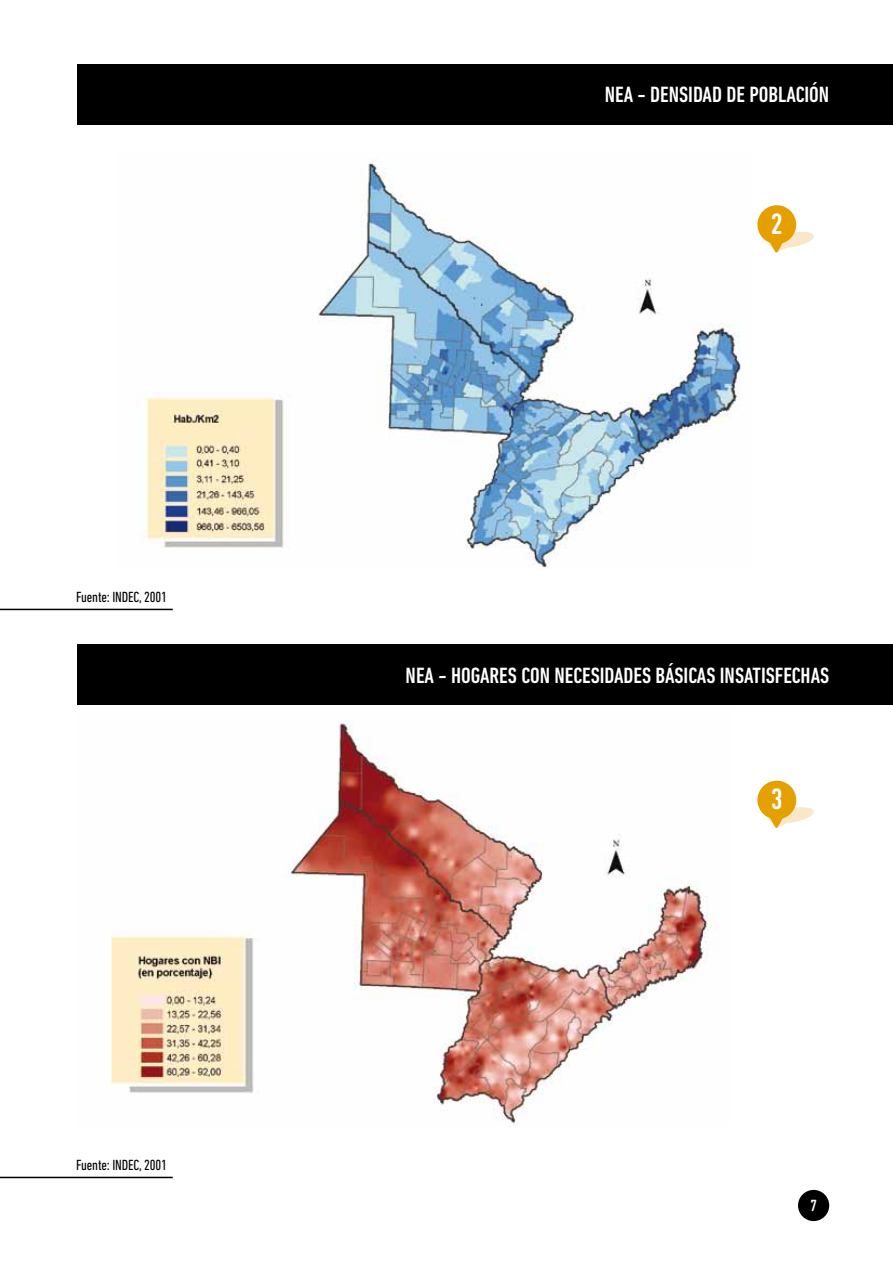
<style>
.page{position:relative;width:893px;height:1263px;background:#fff}
.page>*{position:absolute;margin:0;border:0;box-sizing:border-box;transform-origin:0 0}
.t1{font:500 condensed 30px "DIN Next LT Pro";color:#fff}
.t2{font:500 condensed 22.5px "DIN Next LT Pro";color:#fff}
.t3{font:500 condensed 16.5px "DIN Next LT Pro";color:#fff}
.t4{font:condensed 15px "DIN Next LT Pro";letter-spacing:-.01em;color:#000}
</style>
<div class="page">
<div style="left:798px;top:1190px;width:31px;height:31px;background:#000;border-radius:50%"></div>
<img style="left:145px;top:161px;width:596px;height:407px">
<img style="left:111px;top:721px;width:601px;height:404px">
<svg style="left:757px;top:205px;width:57px;height:48px"></svg>
<svg style="left:757px;top:781px;width:57px;height:47px"></svg>
<div style="left:77px;top:64px;width:816px;height:60px;background:#000"></div>
<div style="left:77px;top:644px;width:816px;height:61px;background:#000"></div>
<hr style="left:0;top:609px;width:173px;height:1px;background:#000">
<hr style="left:0;top:1177px;width:173px;height:1px;background:#000">
<p class="t4" style="left:76px;top:589px;width:92px">Fuente: INDEC, 2001</p>
<p class="t4" style="left:76px;top:1157px;width:92px">Fuente: INDEC, 2001</p>
<p class="t2" style="left:605px;top:82px;width:155px">NEA - DENSIDAD DE POBL</p>
<p class="t2" style="left:786px;top:82px;width:44px">ACIÓN</p>
<h1 class="t1" style="left:771px;top:207px;width:13px">2</h1>
<p class="t2" style="left:406px;top:663px;width:424px">NEA - HOGARES CON NECESIDADES BÁSICAS INSATISFECHAS</p>
<h1 class="t1" style="left:771px;top:782px;width:13px">3</h1>
<p class="t3" style="left:810px;top:1196px;width:8px">7</p>
</div>
